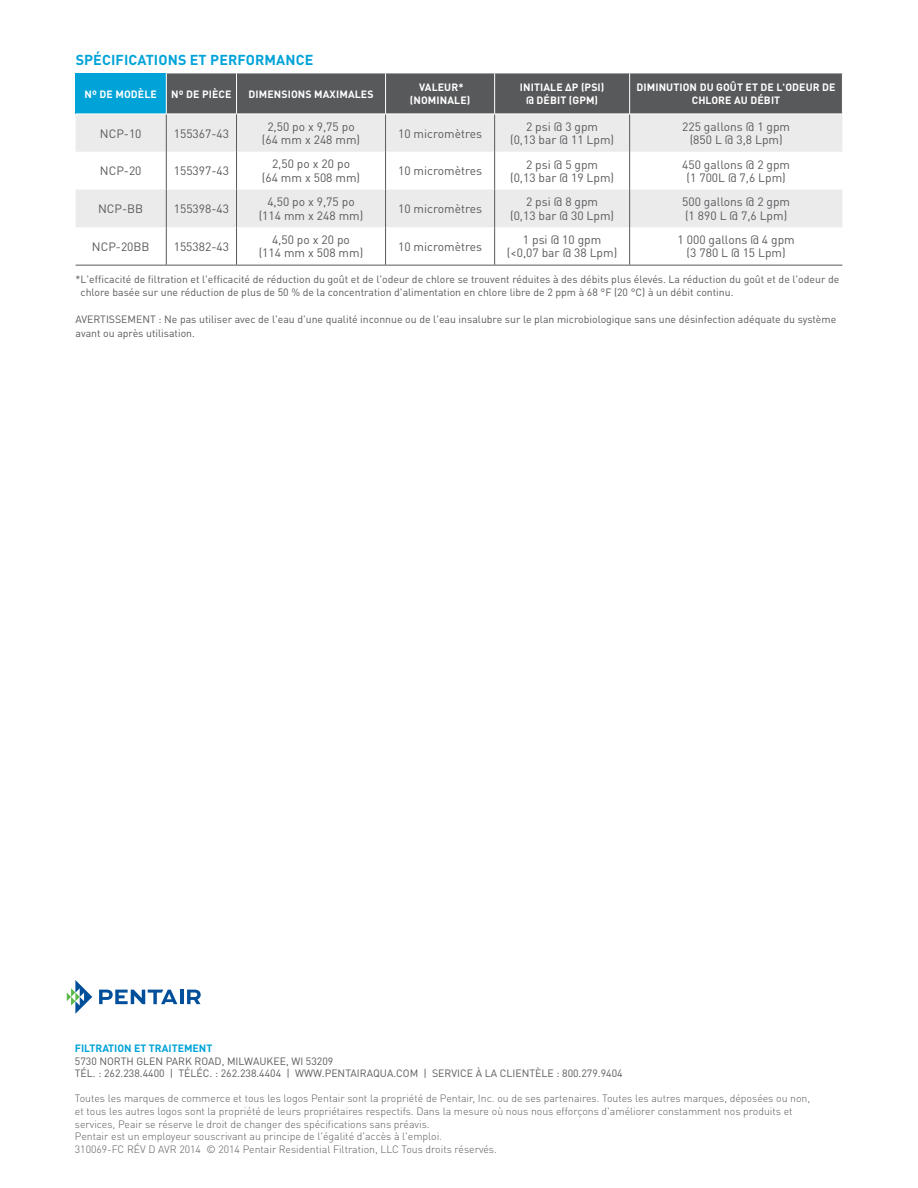
<style>
.page{position:relative;width:918px;height:1188px;background:#fff}
.page>*{position:absolute;margin:0;border:0;box-sizing:border-box;transform-origin:0 0}
.t1{font:700 14.25px "DIN Pro";letter-spacing:.01em;color:#00a3d8}
.t2{font:12px/13.5px "DIN Pro";color:#58595b;text-align:center}
.t3{font:10.5px/13.5px "DIN Pro";color:#58595b}
.t4{font:300 10.5px/12.6px "DIN Pro";color:#58595b}
.t5{font:700 10.5px/13.5px "DIN Pro";letter-spacing:.01em;color:#fff;text-align:center}
.t6{font:700 10.5px "DIN Pro";color:#00a3d8}
</style>
<div class="page">
<svg style="left:67px;top:980px;width:25px;height:34px"></svg>
<svg style="left:99px;top:990px;width:78px;height:14px"></svg>
<hr style="left:180px;top:990px;width:3px;height:14px;background:#004f9a">
<svg style="left:187px;top:990px;width:14px;height:14px"></svg>
<div style="left:76px;top:73px;width:90px;height:41px;background:#00a3d8"></div>
<div style="left:167px;top:73px;width:675px;height:41px;background:#58595b"></div>
<svg style="left:76px;top:115px;width:766px;height:112px;fill:#ebebec"></svg>
<hr style="left:236px;top:73px;width:1px;height:41px;background:#fff">
<hr style="left:385px;top:73px;width:1px;height:41px;background:#fff">
<hr style="left:494px;top:73px;width:1px;height:41px;background:#fff">
<hr style="left:629px;top:73px;width:1px;height:41px;background:#fff">
<hr style="left:166px;top:114px;width:1px;height:38px;background:#58595b">
<hr style="left:385px;top:114px;width:1px;height:38px;background:#58595b">
<hr style="left:494px;top:114px;width:1px;height:38px;background:#58595b">
<hr style="left:629px;top:114px;width:1px;height:38px;background:#58595b">
<hr style="left:166px;top:152px;width:1px;height:38px;background:#58595b">
<hr style="left:385px;top:152px;width:1px;height:38px;background:#58595b">
<hr style="left:494px;top:152px;width:1px;height:38px;background:#58595b">
<hr style="left:629px;top:152px;width:1px;height:38px;background:#58595b">
<hr style="left:166px;top:190px;width:1px;height:37px;background:#58595b">
<hr style="left:385px;top:190px;width:1px;height:37px;background:#58595b">
<hr style="left:494px;top:190px;width:1px;height:37px;background:#58595b">
<hr style="left:629px;top:190px;width:1px;height:37px;background:#58595b">
<hr style="left:166px;top:227px;width:1px;height:38px;background:#58595b">
<hr style="left:385px;top:227px;width:1px;height:38px;background:#58595b">
<hr style="left:494px;top:227px;width:1px;height:38px;background:#58595b">
<hr style="left:629px;top:227px;width:1px;height:38px;background:#58595b">
<hr style="left:76px;top:265px;width:90px;height:1px;background:#58595b">
<hr style="left:166px;top:265px;width:71px;height:1px;background:#58595b">
<hr style="left:237px;top:265px;width:149px;height:1px;background:#58595b">
<hr style="left:386px;top:265px;width:109px;height:1px;background:#58595b">
<hr style="left:495px;top:265px;width:135px;height:1px;background:#58595b">
<hr style="left:630px;top:265px;width:212px;height:1px;background:#58595b">
<hr style="left:166px;top:114px;width:71px;height:1px;background:#fff">
<hr style="left:237px;top:114px;width:149px;height:1px;background:#fff">
<hr style="left:386px;top:114px;width:109px;height:1px;background:#fff">
<hr style="left:495px;top:114px;width:135px;height:1px;background:#fff">
<hr style="left:236px;top:114px;width:1px;height:38px;background:#58595b">
<hr style="left:236px;top:152px;width:1px;height:38px;background:#58595b">
<hr style="left:236px;top:190px;width:1px;height:37px;background:#58595b">
<hr style="left:236px;top:227px;width:1px;height:38px;background:#58595b">
<h1 class="t1" style="left:76px;top:48px;width:239px">SPÉCIFICATIONS ET PERFORMANCE</h1>
<p class="t5" style="left:85px;top:86px;width:74px">Nº DE MODÈLE</p>
<p class="t5" style="left:171px;top:86px;width:62px">Nº DE PIÈCE</p>
<p class="t5" style="left:248px;top:86px;width:127px">DIMENSIONS MAXIMALES</p>
<p class="t5" style="left:410px;top:79px;width:62px">VALEUR* (NOMINALE)</p>
<p class="t5" style="left:520px;top:79px;width:86px">INITIALE ∆P (PSI) @ DÉBIT (GPM)</p>
<p class="t5" style="left:636px;top:79px;width:201px">DIMINUTION DU GOÛT ET DE L'ODEUR DE<br>CHLORE AU DÉBIT</p>
<p class="t2" style="left:100px;top:125px;width:43px">NCP-10</p>
<p class="t2" style="left:174px;top:125px;width:57px">155367-43</p>
<p class="t2" style="left:262px;top:119px;width:100px">2,50 po x 9,75 po (64 mm x 248 mm)</p>
<p class="t2" style="left:398px;top:125px;width:85px">10 micromètres</p>
<p class="t2" style="left:510px;top:119px;width:106px">2 psi @ 3 gpm<br>(0,13 bar @ 11 Lpm)</p>
<p class="t2" style="left:682px;top:119px;width:109px">225 gallons @ 1 gpm (850 L @ 3,8 Lpm)</p>
<p class="t2" style="left:100px;top:163px;width:43px">NCP-20</p>
<p class="t2" style="left:174px;top:163px;width:57px">155397-43</p>
<p class="t2" style="left:262px;top:156px;width:100px">2,50 po x 20 po<br>(64 mm x 508 mm)</p>
<p class="t2" style="left:398px;top:163px;width:85px">10 micromètres</p>
<p class="t2" style="left:510px;top:156px;width:106px">2 psi @ 5 gpm<br>(0,13 bar @ 19 Lpm)</p>
<p class="t2" style="left:682px;top:156px;width:109px">450 gallons @ 2 gpm (1 700L @ 7,6 Lpm)</p>
<p class="t2" style="left:98px;top:201px;width:47px">NCP-BB</p>
<p class="t2" style="left:174px;top:201px;width:57px">155398-43</p>
<p class="t2" style="left:259px;top:194px;width:106px">4,50 po x 9,75 po (114 mm x 248 mm)</p>
<p class="t2" style="left:398px;top:201px;width:85px">10 micromètres</p>
<p class="t2" style="left:510px;top:194px;width:106px">2 psi @ 8 gpm<br>(0,13 bar @ 30 Lpm)</p>
<p class="t2" style="left:682px;top:194px;width:109px;text-align:left">500 gallons @ 2 gpm (1 890 L @ 7,6 Lpm)</p>
<p class="t2" style="left:92px;top:238px;width:59px">NCP-20BB</p>
<p class="t2" style="left:174px;top:238px;width:57px">155382-43</p>
<p class="t2" style="left:259px;top:232px;width:106px">4,50 po x 20 po<br>(114 mm x 508 mm)</p>
<p class="t2" style="left:398px;top:238px;width:85px">10 micromètres</p>
<p class="t2" style="left:507px;top:232px;width:112px">1 psi @ 10 gpm (&lt;0,07 bar @ 38 Lpm)</p>
<p class="t2" style="left:678px;top:232px;width:119px">1 000 gallons @ 4 gpm (3 780 L @ 15 Lpm)</p>
<p class="t3" style="left:81px;top:271px;width:760px;text-indent:-5px">*L'efficacité de filtration et l'efficacité de réduction du goût et de l'odeur de chlore se trouvent réduites à des débits plus élevés. La réduction du goût et de l'odeur de chlore basée sur une réduction de plus de 50 % de la concentration d'alimentation en chlore libre de 2 ppm à 68 °F (20 °C) à un débit continu.</p>
<p class="t3" style="left:76px;top:312px;width:762px">AVERTISSEMENT : Ne pas utiliser avec de l'eau d'une qualité inconnue ou de l'eau insalubre sur le plan microbiologique sans une désinfection adéquate du système avant ou après utilisation.</p>
<p class="t6" style="left:75px;top:1039px;width:139px">FILTRATION ET TRAITEMENT</p>
<p class="t3" style="left:75px;top:1053px;width:549px;line-height:12.6px">5730 NORTH GLEN PARK ROAD, MILWAUKEE, WI 53209<br>TÉL. : 262.238.4400 | TÉLÉC. : 262.238.4404 | WWW.PENTAIRAQUA.COM | SERVICE À LA CLIENTÈLE : 800.279.9404</p>
<p class="t4" style="left:75px;top:1091px;width:737px">Toutes les marques de commerce et tous les logos Pentair sont la propriété de Pentair, Inc. ou de ses partenaires. Toutes les autres marques, déposées ou non, et tous les autres logos sont la propriété de leurs propriétaires respectifs. Dans la mesure où nous nous efforçons d'améliorer constamment nos produits et services, Peair se réserve le droit de changer des spécifications sans préavis.<br>Pentair est un employeur souscrivant au principe de l'égalité d'accès à l'emploi.<br>310069-FC RÉV D AVR 2014 © 2014 Pentair Residential Filtration, LLC Tous droits réservés.</p>
</div>
